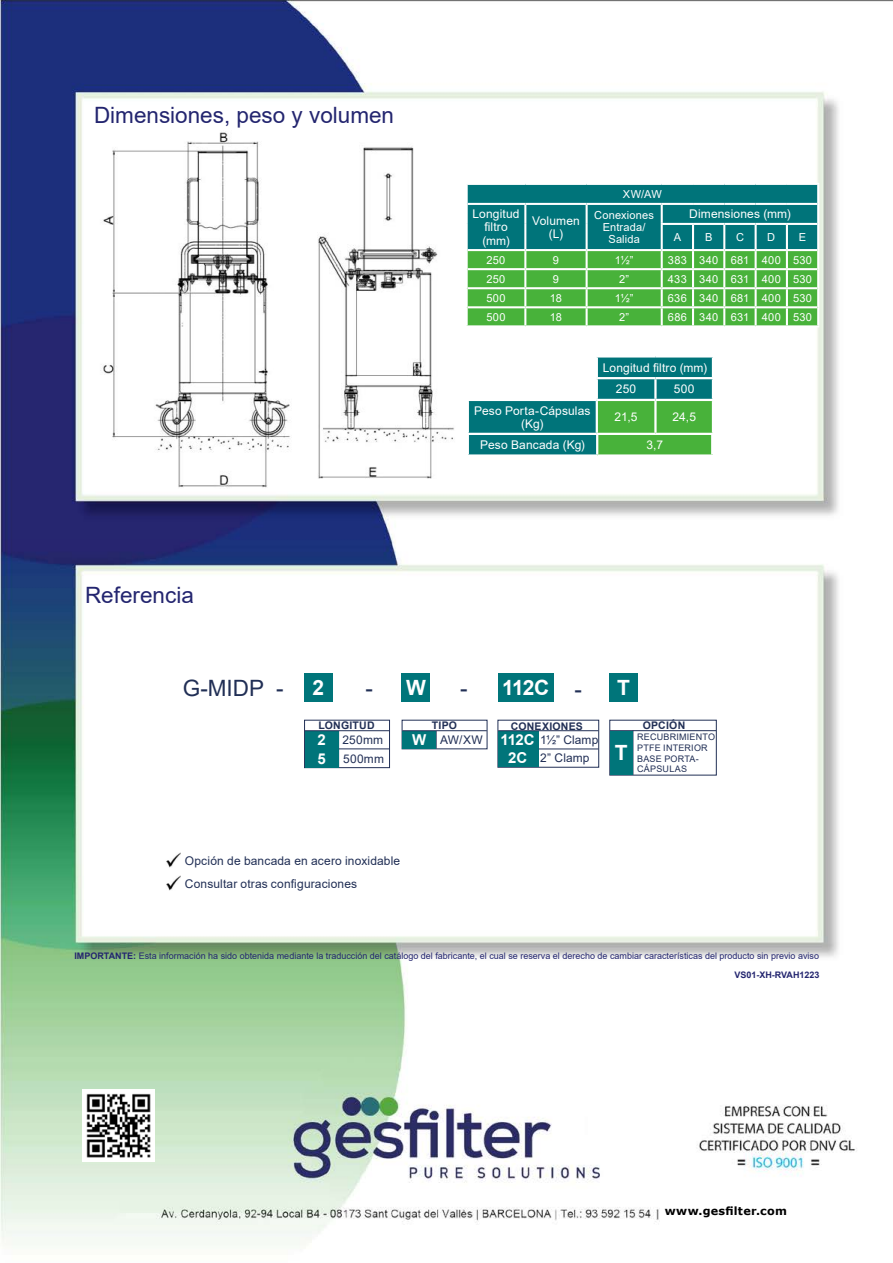
<style>
.page{position:relative;width:893px;height:1263px;background:#fff}
.page>*{position:absolute;margin:0;border:0;box-sizing:border-box;transform-origin:0 0}
.t1{font:22.5px "Arial";color:#23256f}
.t2{font:22.5px "Arial";color:#212f55}
.t3{font:700 21px "Arial";color:#fff}
.t4{font:12px/13.2px "Arial";letter-spacing:.01em;color:#fff;text-align:center}
.t5{font:12px/19.2px "Arial";letter-spacing:.01em;color:#212f55}
.t6{font:700 11.25px "Verdana";letter-spacing:.025em;color:#000}
.t7{font:11.1px/12.1px "Arial";letter-spacing:.02em;color:#fff;text-align:center}
.t8{font:700 10.5px "Arial";letter-spacing:.02em;color:#212f55}
.t9{font:9px/18.8px "Arial";color:#23256f;text-align:right}
.t10{font:9px/10.8px "Arial";letter-spacing:.025em;color:#212f55}
.s1{font-weight:700;font-size:15px;color:#fff}
.s2{font-weight:700}
</style>
<div class="page">
<img style="left:0;top:0;width:893px;height:1245px">
<div style="left:661px;top:1197px;width:102px;height:35px;background:#fff"></div>
<img style="left:82px;top:1090px;width:72px;height:71px">
<img style="left:94px;top:131px;width:212px;height:358px">
<img style="left:293px;top:136px;width:178px;height:354px">
<hr style="left:466px;top:183px;width:59px;height:2px;background:#fff">
<hr style="left:525px;top:183px;width:62px;height:2px;background:#fff">
<hr style="left:587px;top:183px;width:75px;height:2px;background:#fff">
<hr style="left:662px;top:183px;width:31px;height:2px;background:#fff">
<hr style="left:693px;top:183px;width:31px;height:2px;background:#fff">
<hr style="left:724px;top:183px;width:32px;height:2px;background:#fff">
<hr style="left:756px;top:183px;width:31px;height:2px;background:#fff">
<hr style="left:787px;top:183px;width:32px;height:2px;background:#fff">
<svg style="left:466px;top:184px;width:353px;height:141px;background:#40a16d"></svg>
<hr style="left:466px;top:325px;width:59px;height:2px;background:#fff">
<hr style="left:525px;top:325px;width:62px;height:2px;background:#fff">
<hr style="left:587px;top:325px;width:75px;height:2px;background:#fff">
<hr style="left:662px;top:325px;width:31px;height:2px;background:#fff">
<hr style="left:693px;top:325px;width:31px;height:2px;background:#fff">
<hr style="left:724px;top:325px;width:32px;height:2px;background:#fff">
<hr style="left:756px;top:325px;width:31px;height:2px;background:#fff">
<hr style="left:787px;top:325px;width:32px;height:2px;background:#fff">
<hr style="left:467px;top:454px;width:130px;height:3px;background:#fff">
<hr style="left:597px;top:454px;width:116px;height:3px;background:#fff">
<svg style="left:467px;top:357px;width:246px;height:97px"></svg>
<hr style="left:467px;top:357px;width:2px;height:20px;background:#fff">
<hr style="left:596px;top:357px;width:2px;height:20px;background:#fff">
<hr style="left:712px;top:357px;width:2px;height:20px;background:#fff">
<hr style="left:467px;top:379px;width:2px;height:20px;background:#fff">
<hr style="left:596px;top:379px;width:2px;height:20px;background:#fff">
<hr style="left:654px;top:379px;width:3px;height:20px;background:#fff">
<hr style="left:712px;top:379px;width:2px;height:20px;background:#fff">
<hr style="left:467px;top:401px;width:2px;height:32px;background:#fff">
<hr style="left:596px;top:401px;width:2px;height:32px;background:#fff">
<hr style="left:654px;top:401px;width:3px;height:32px;background:#fff">
<hr style="left:712px;top:401px;width:2px;height:32px;background:#fff">
<hr style="left:467px;top:355px;width:130px;height:2px;background:#fff">
<hr style="left:597px;top:355px;width:58px;height:2px;background:#fff">
<hr style="left:655px;top:355px;width:59px;height:2px;background:#fff">
<hr style="left:467px;top:377px;width:130px;height:2px;background:#fff">
<hr style="left:597px;top:377px;width:58px;height:2px;background:#fff">
<hr style="left:655px;top:377px;width:59px;height:2px;background:#fff">
<hr style="left:467px;top:399px;width:130px;height:2px;background:#fff">
<hr style="left:597px;top:399px;width:58px;height:2px;background:#fff">
<hr style="left:655px;top:399px;width:59px;height:2px;background:#fff">
<hr style="left:467px;top:433px;width:130px;height:2px;background:#fff">
<hr style="left:597px;top:433px;width:58px;height:2px;background:#fff">
<hr style="left:655px;top:433px;width:59px;height:2px;background:#fff">
<img style="left:163px;top:875px;width:18px;height:15px">
<div style="left:304px;top:720px;width:86px;height:48px;border:1px solid #212f55"></div>
<hr style="left:338px;top:731px;width:1px;height:36px;background:#212f55">
<div style="left:305px;top:731px;width:33px;height:18px;background:#00757a"></div>
<div style="left:305px;top:749px;width:33px;height:18px;background:#00757a"></div>
<hr style="left:339px;top:749px;width:50px;height:1px;background:#212f55">
<hr style="left:305px;top:730px;width:84px;height:1px;background:#212f55">
<div style="left:304px;top:673px;width:29px;height:29px;background:#00757a"></div>
<hr style="left:538px;top:731px;width:1px;height:36px;background:#212f55">
<div style="left:498px;top:731px;width:40px;height:18px;background:#00757a"></div>
<hr style="left:498px;top:730px;width:100px;height:1px;background:#212f55">
<hr style="left:610px;top:730px;width:106px;height:1px;background:#212f55">
<hr style="left:633px;top:730px;width:1px;height:45px;background:#212f55">
<div style="left:610px;top:731px;width:23px;height:44px;background:#00757a"></div>
<div style="left:609px;top:673px;width:29px;height:29px;background:#00757a"></div>
<div style="left:498px;top:673px;width:55px;height:29px;background:#00757a"></div>
<svg style="left:436px;top:731px;width:1px;height:18px"></svg>
<div style="left:402px;top:731px;width:34px;height:18px;background:#00757a"></div>
<hr style="left:402px;top:730px;width:85px;height:1px;background:#212f55">
<div style="left:402px;top:673px;width:28px;height:29px;background:#00757a"></div>
<div style="left:498px;top:749px;width:40px;height:18px;background:#00757a"></div>
<hr style="left:539px;top:749px;width:59px;height:1px;background:#212f55">
<img style="left:163px;top:852px;width:18px;height:15px">
<h1 class="t1" style="left:94px;top:99px;width:302px">Dimensiones, peso y volumen</h1>
<h1 class="t1" style="left:85px;top:579px;width:110px">Referencia</h1>
<p class="t7" style="left:623px;top:188px;width:40px">XW/AW</p>
<h3 class="t4" style="left:473px;top:207px;width:48px">Longitud filtro (mm)</h3>
<h3 class="t4" style="left:532px;top:214px;width:49px">Volumen (L)</h3>
<p class="t7" style="left:594px;top:209px;width:61px">Conexiones<br>Entrada/<br>Salida</p>
<h3 class="t4" style="left:689px;top:207px;width:103px">Dimensiones (mm)</h3>
<p class="t7" style="left:674px;top:231px;width:9px">A</p>
<p class="t7" style="left:705px;top:231px;width:9px">B</p>
<p class="t7" style="left:736px;top:231px;width:9px">C</p>
<p class="t7" style="left:767px;top:231px;width:9px">D</p>
<p class="t7" style="left:799px;top:231px;width:9px">E</p>
<p class="t7" style="left:487px;top:254px;width:20px">250</p>
<p class="t7" style="left:553px;top:254px;width:8px">9</p>
<p class="t7" style="left:615px;top:254px;width:20px">1½”</p>
<p class="t7" style="left:668px;top:254px;width:146px">383 340 681 400 530</p>
<p class="t7" style="left:487px;top:273px;width:20px">250</p>
<p class="t7" style="left:553px;top:273px;width:8px">9</p>
<p class="t7" style="left:619px;top:273px;width:12px">2”</p>
<p class="t7" style="left:668px;top:273px;width:146px">433 340 631 400 530</p>
<p class="t7" style="left:486px;top:292px;width:21px">500</p>
<p class="t7" style="left:550px;top:292px;width:14px">18</p>
<p class="t7" style="left:615px;top:292px;width:20px">1½”</p>
<p class="t7" style="left:668px;top:292px;width:146px">636 340 681 400 530</p>
<p class="t7" style="left:486px;top:311px;width:21px">500</p>
<p class="t7" style="left:550px;top:311px;width:14px">18</p>
<p class="t7" style="left:619px;top:311px;width:12px">2”</p>
<p class="t7" style="left:668px;top:311px;width:146px">686 340 631 400 530</p>
<h3 class="t4" style="left:616px;top:356px;width:93px;line-height:21.8px;text-align:left;text-indent:-13px">Longitud filtro (mm)<br>250</h3>
<h3 class="t4" style="left:674px;top:382px;width:22px">500</h3>
<h3 class="t4" style="left:474px;top:404px;width:118px">Peso Porta-Cápsulas (Kg)</h3>
<h3 class="t4" style="left:615px;top:410px;width:24px">21,5</h3>
<h3 class="t4" style="left:672px;top:410px;width:25px">24,5</h3>
<h3 class="t4" style="left:480px;top:438px;width:106px">Peso Bancada (Kg)</h3>
<h3 class="t4" style="left:646px;top:438px;width:18px">3,7</h3>
<h1 class="t2" style="left:183px;top:672px;width:102px">G-MIDP -</h1>
<h1 class="t2" style="left:365px;top:672px;width:9px">-</h1>
<h2 class="t3" style="left:502px;top:673px;width:49px">112C</h2>
<p class="t8" style="left:432px;top:717px;width:27px">TIPO</p>
<h3 class="t5" style="left:412px;top:730px;width:72px"><span class="s1">W</span> AW/XW</h3>
<h2 class="t3" style="left:313px;top:673px;width:13px">2</h2>
<h1 class="t2" style="left:460px;top:672px;width:9px">-</h1>
<h2 class="t3" style="left:406px;top:673px;width:21px">W</h2>
<h1 class="t2" style="left:574px;top:674px;width:9px">-</h1>
<p class="t8" style="left:318px;top:717px;width:58px">LONGITUD</p>
<h3 class="t5" style="left:317px;top:730px;width:68px"><span class="s1">2</span> 250mm<br><span class="s1">5</span> 500mm</h3>
<p class="t8" style="left:511px;top:719px;width:74px">CONEXIONES</p>
<h3 class="t5" style="left:500px;top:730px;width:99px"><span class="s1">112C</span> 1½” Clamp</h3>
<h3 class="t5" style="left:508px;top:748px;width:83px"><span class="s1">2C</span> 2” Clamp</h3>
<h2 class="t3" style="left:617px;top:673px;width:14px">T</h2>
<h2 class="t3" style="left:615px;top:738px;width:14px">T</h2>
<p class="t8" style="left:643px;top:718px;width:44px">OPCIÓN</p>
<p class="t10" style="left:637px;top:731px;width:79px">RECUBRIMIENTO<br>PTFE INTERIOR<br>BASE PORTA-<br>CÁPSULAS</p>
<h3 class="t5" style="left:185px;top:851px;width:217px">Opción de bancada en acero inoxidable</h3>
<h3 class="t5" style="left:185px;top:874px;width:174px">Consultar otras configuraciones</h3>
<p class="t9" style="left:74px;top:946px;width:747px"><span class="s2">IMPORTANTE:</span> Esta información ha sido obtenida mediante la traducción del catálogo del fabricante, el cual se reserva el derecho de cambiar características del producto sin previo aviso<br><span class="s2">VS01-XH-RVAH1223</span></p>
<p class="t6" style="left:665px;top:1203px;width:124px">www.gesfilter.com</p>
</div>
